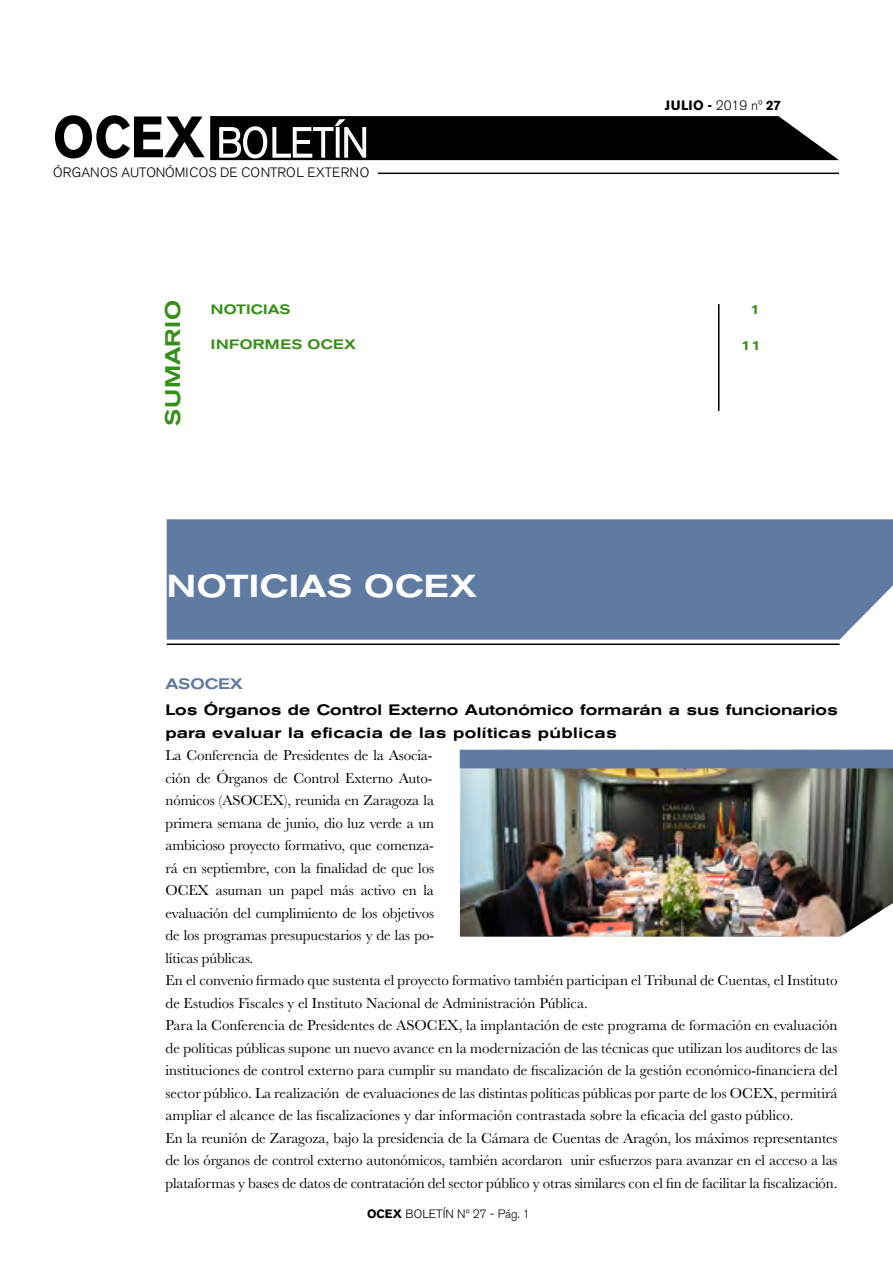
<style>
.page{position:relative;width:893px;height:1263px;background:#fff}
.page>*{position:absolute;margin:0;border:0;box-sizing:border-box;transform-origin:0 0}
.t1{font:700 57.75px "Akzidenz Grotesk BE";color:#000;scale:.91 1}
.t2{font:300 41.25px "Akzidenz Grotesk BE";color:#fff;scale:.91 1}
.t3{font:500 expanded 31.5px "Akzidenz Grotesk BE";letter-spacing:.02em;color:#fff}
.t4{font:500 expanded 21px "Akzidenz Grotesk BE";letter-spacing:.02em;color:#368f18}
.t5{font:15px/22.5px "Baskerville";letter-spacing:-.01em;color:#000}
.t6{font:500 expanded 15px/22.5px "Akzidenz Grotesk BE";color:#000}
.t7{font:500 expanded 15px "Akzidenz Grotesk BE";letter-spacing:-.005em;color:#607ba2}
.t8{font:300 13.5px "Akzidenz Grotesk BE";color:#000}
.t9{font:500 expanded 13.5px "Akzidenz Grotesk BE";letter-spacing:.02em;color:#368f18}
.t10{font:700 13.5px "Akzidenz Grotesk BE";letter-spacing:.02em;color:#000}
.t11{font:500 expanded 13.5px "Akzidenz Grotesk BE";color:#368f18}
.t12{font:300 12px "Akzidenz Grotesk BE";color:#000}
.s1{font-weight:300}
.s2{font-weight:700}
</style>
<div class="page">
<hr style="left:378px;top:173px;width:461px;height:1px;background:#000">
<svg style="left:210px;top:116px;width:629px;height:44px;background:#191919"></svg>
<hr style="left:718px;top:304px;width:1px;height:107px;background:#000">
<div style="left:167px;top:519px;width:726px;height:121px;background:#607ba2"></div>
<hr style="left:167px;top:643px;width:672px;height:2px;background:#000">
<img style="left:460px;top:768px;width:433px;height:169px">
<div style="left:460px;top:750px;width:433px;height:18px;background:#607ba2"></div>
<h1 class="t1" style="left:53px;top:104px;width:169px">OCEX</h1>
<p class="t8" style="left:53px;top:165px;width:318px">ÓRGANOS AUTONÓMICOS DE CONTROL EXTERNO</p>
<h2 class="t2" style="left:217px;top:120px;width:168px">BOLETÍN</h2>
<h3 class="t4" style="left:161px;top:426px;width:127px;rotate:-90deg">SUMARIO</h3>
<p class="t11" style="left:211px;top:302px;width:81px">NOTICIAS</p>
<p class="t9" style="left:211px;top:337px;width:146px">INFORMES OCEX</p>
<h3 class="t3" style="left:167px;top:568px;width:312px">NOTICIAS OCEX</h3>
<p class="t7" style="left:166px;top:675px;width:79px">ASOCEX</p>
<p class="t10" style="left:665px;top:97px;width:118px">JULIO - <span class="s1">2019 nº</span> 27</p>
<p class="t9" style="left:751px;top:301px;width:12px">1</p>
<p class="t9" style="left:741px;top:337px;width:22px">11</p>
<p class="t6" style="left:166px;top:699px;width:674px">Los Órganos de Control Externo Autonómico formarán a sus funcionarios para evaluar la eficacia de las políticas públicas</p>
<p class="t5" style="left:166px;top:744px;width:674px">La Conferencia de Presidentes de la Asocia-<br>ción de Órganos de Control Externo Auto-<br>nómicos (ASOCEX), reunida en Zaragoza la<br>primera semana de junio, dio luz verde a un<br>ambicioso proyecto formativo, que comenza-<br>rá en septiembre, con la finalidad de que los<br>OCEX asuman un papel más activo en la<br>evaluación del cumplimiento de los objetivos<br>de los programas presupuestarios y de las po-<br>líticas públicas.<br>En el convenio firmado que sustenta el proyecto formativo también participan el Tribunal de Cuentas, el Instituto de Estudios Fiscales y el Instituto Nacional de Administración Pública.<br>Para la Conferencia de Presidentes de ASOCEX, la implantación de este programa de formación en evaluación de políticas públicas supone un nuevo avance en la modernización de las técnicas que utilizan los auditores de las instituciones de control externo para cumplir su mandato de fiscalización de la gestión económico-financiera del sector público. La realización de evaluaciones de las distintas políticas públicas por parte de los OCEX, permitirá ampliar el alcance de las fiscalizaciones y dar información contrastada sobre la eficacia del gasto público.<br>En la reunión de Zaragoza, bajo la presidencia de la Cámara de Cuentas de Aragón, los máximos representantes de los órganos de control externo autonómicos, también acordaron unir esfuerzos para avanzar en el acceso a las plataformas y bases de datos de contratación del sector público y otras similares con el fin de facilitar la fiscalización.</p>
<p class="t12" style="left:367px;top:1207px;width:164px"><span class="s2">OCEX</span> BOLETÍN Nº 27 - Pág. 1</p>
</div>
